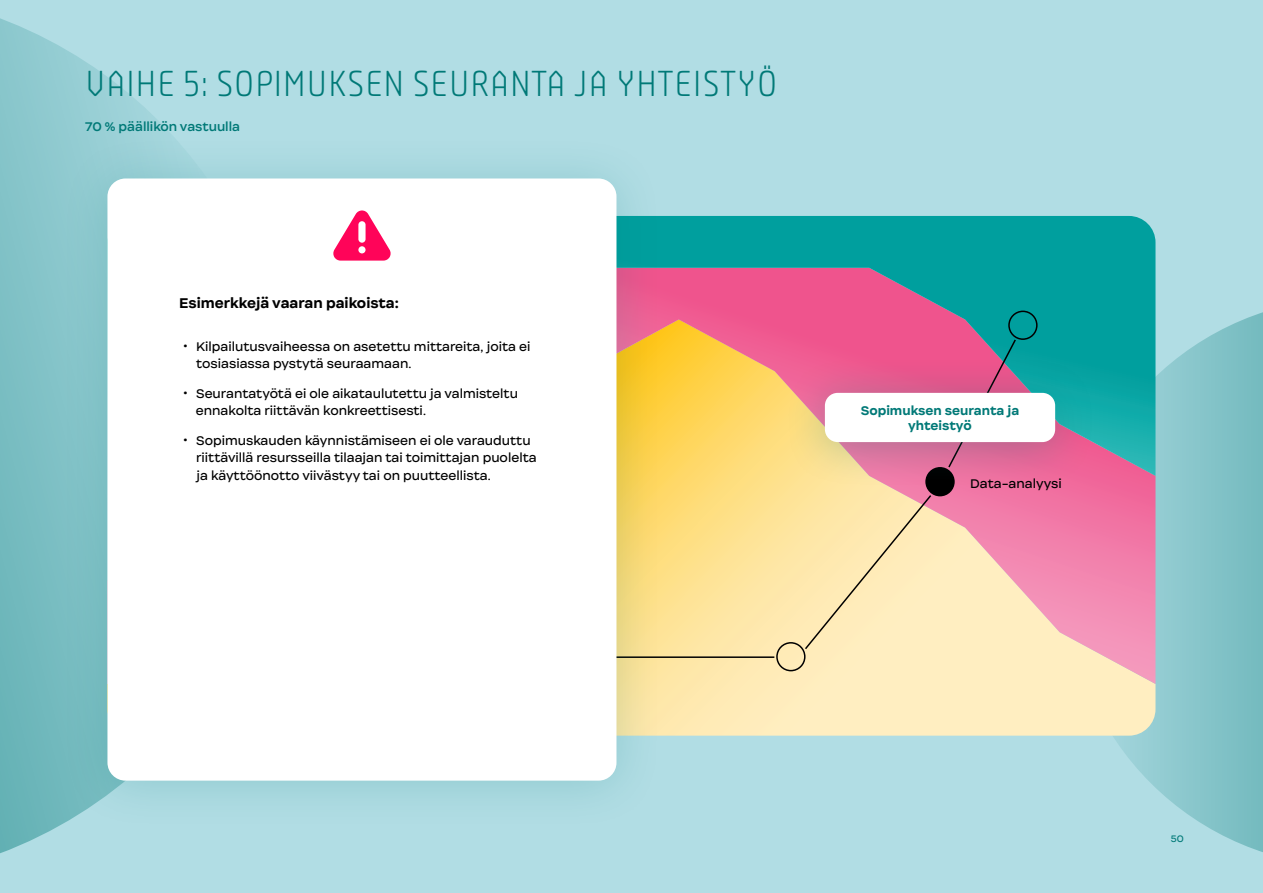
<style>
.page{position:relative;width:1263px;height:893px;background:#b1dde4}
.page>*{position:absolute;margin:0;border:0;box-sizing:border-box;transform-origin:0 0}
.Polkuotsikko{font:300 36px "Plau";letter-spacing:.01em;color:#007977}
.Väliotsikko_2_sinine{font:700 13.5px "Internacional";color:#000}
.Ingressi{font:12px/17.2px "Internacional";color:#000}
.Ingressi-2{font:700 12px/15px "Internacional";color:#007977;text-align:center}
.Prosentit{font:600 12px "Internacional";color:#007977}
.t1{font:9px "Internacional";color:#007977}
</style>
<div class="page">
<svg style="left:0;top:18px;width:170px;height:835px"></svg>
<svg style="left:1113px;top:298px;width:150px;height:554px"></svg>
<svg style="left:664px;top:684px;width:491px;height:52px"></svg>
<svg style="left:664px;top:580px;width:491px;height:104px"></svg>
<svg style="left:664px;top:216px;width:491px;height:364px"></svg>
<div style="left:1008px;top:311px;width:29px;height:29px;border:2px solid #000;border-radius:50%"></div>
<div style="left:926px;top:468px;width:28px;height:28px;background:#000;border-radius:50%"></div>
<div style="left:925px;top:467px;width:30px;height:29px;border:2px solid #000;border-radius:50%"></div>
<div style="left:776px;top:642px;width:29px;height:29px;border:2px solid #000;border-radius:50%"></div>
<svg style="left:803px;top:493px;width:130px;height:158px"></svg>
<svg style="left:947px;top:338px;width:70px;height:16px"></svg>
<div style="left:783px;top:354px;width:315px;height:135px;background:#007977;opacity:.3"></div>
<div style="left:825px;top:393px;width:230px;height:49px;background:#fff;border-radius:13px"></div>
<hr style="left:523px;top:656px;width:251px;height:2px;background:#000">
<div style="left:60px;top:134px;width:604px;height:697px;background:#007977;opacity:.2"></div>
<div style="left:107px;top:178px;width:509px;height:603px;background:#fff;border-radius:18px"></div>
<svg style="left:333px;top:210px;width:58px;height:51px"></svg>
<p class="Polkuotsikko" style="left:85px;top:62px;width:694px">VAIHE 5: SOPIMUKSEN SEURANTA JA YHTEISTYÖ</p>
<p class="Prosentit" style="left:85px;top:119px;width:156px">70 % päällikön vastuulla</p>
<p class="Väliotsikko_2_sinine" style="left:179px;top:294px;width:221px">Esimerkkejä vaaran paikoista:</p>
<p class="Ingressi" style="left:196px;top:338px;width:336px;text-indent:-12px">• Kilpailutusvaiheessa on asetettu mittareita, joita ei tosiasiassa pystytä seuraamaan.</p>
<p class="Ingressi" style="left:196px;top:385px;width:324px;text-indent:-12px">• Seurantatyötä ei ole aikataulutettu ja valmisteltu ennakolta riittävän konkreettisesti.</p>
<p class="Ingressi" style="left:196px;top:432px;width:342px;text-indent:-13px">• Sopimuskauden käynnistämiseen ei ole varauduttu riittävillä resursseilla tilaajan tai toimittajan puolelta ja käyttöönotto viivästyy tai on puutteellista.</p>
<p class="Ingressi-2" style="left:861px;top:403px;width:160px">Sopimuksen seuranta ja yhteistyö</p>
<p class="Ingressi" style="left:970px;top:475px;width:93px">Data-analyysi</p>
<p class="t1" style="left:1171px;top:833px;width:14px">50</p>
</div>
